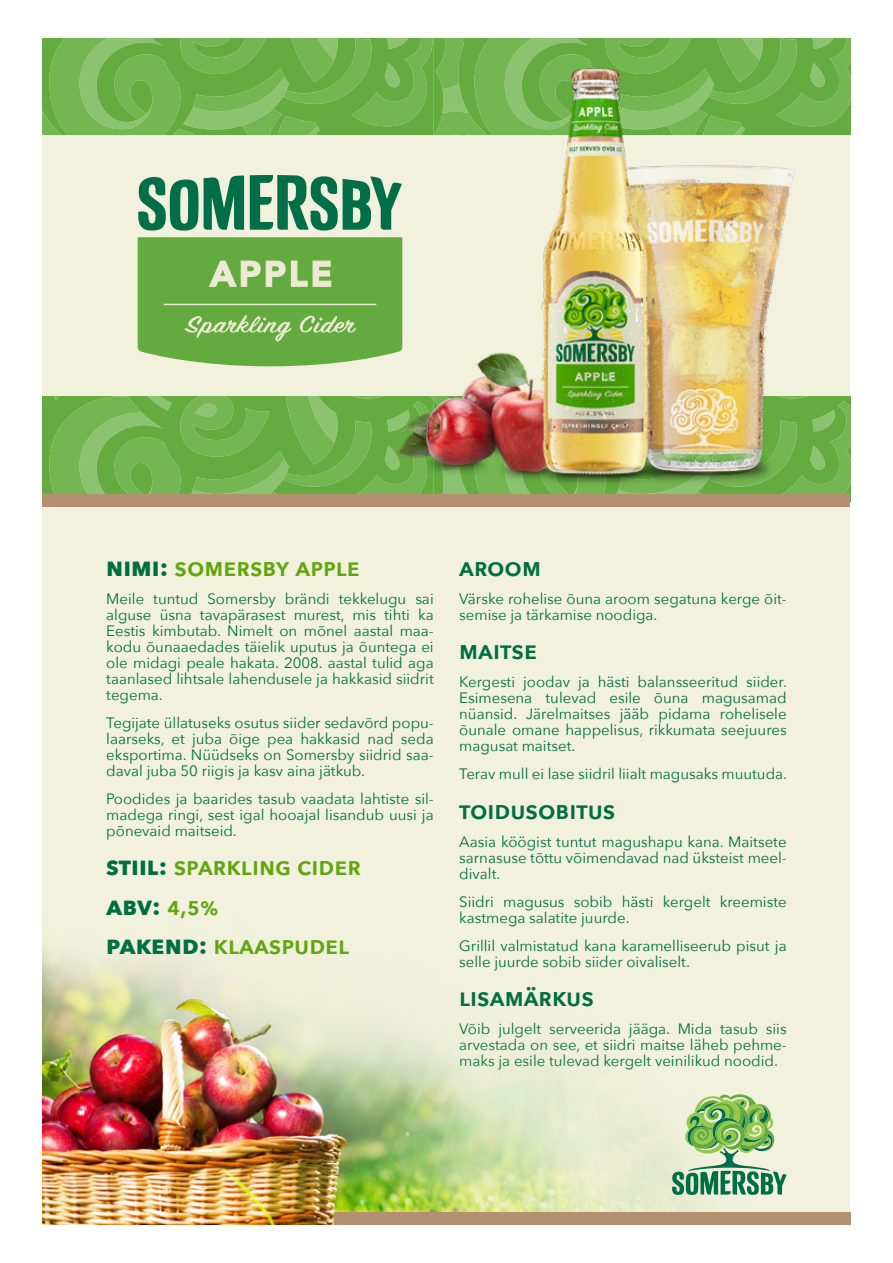
<style>
.page{position:relative;width:893px;height:1263px;background:#fff}
.page>*{position:absolute;margin:0;border:0;box-sizing:border-box;transform-origin:0 0}
.t1{font:600 25.5px/39.2px "Avenir Next";color:#62a60f}
.t2{font:600 25.5px "Avenir Next";color:#006e41}
.t3{font:15px/16px "Avenir Next";color:#006e41;text-align:justify}
.s1{font-weight:700;color:#006e41}
</style>
<div class="page">
<div style="left:43px;top:38px;width:807px;height:465px;background:#f1f1de"></div>
<svg style="left:43px;top:397px;width:333px;height:97px;background:#70b34d"></svg>
<svg style="left:43px;top:38px;width:807px;height:97px;background:#71b44e"></svg>
<div style="left:43px;top:502px;width:807px;height:723px;background:#f1f1de"></div>
<svg style="left:138px;top:237px;width:238px;height:129px;background:#76b353"></svg>
<svg style="left:138px;top:175px;width:238px;height:56px"></svg>
<img style="left:376px;top:40px;width:475px;height:462px">
<div style="left:43px;top:494px;width:807px;height:13px;background:#b39070"></div>
<img style="left:43px;top:946px;width:664px;height:279px">
<svg style="left:672px;top:1093px;width:115px;height:102px"></svg>
<div style="left:334px;top:1212px;width:516px;height:13px;background:#b39070"></div>
<h1 class="t1" style="left:106px;top:547px;width:255px"><span class="s1">Nimi:</span> Somersby Apple</h1>
<p class="t3" style="left:106px;top:590px;width:329px">Meile tuntud Somersby brändi tekkelugu sai alguse üsna tavapärasest murest, mis tihti ka Eestis kimbutab. Nimelt on mõnel aastal maa&shy;kodu õunaaedades täielik uputus ja õuntega ei ole midagi peale hakata. 2008. aastal tulid aga taanlased lihtsale lahendusele ja hakkasid siidrit tegema.</p>
<p class="t3" style="left:106px;top:714px;width:329px">Tegijate üllatuseks osutus siider sedavõrd popu&shy;laarseks, et juba õige pea hakkasid nad seda eksportima. Nüüdseks on Somersby siidrid saa&shy;daval juba 50 riigis ja kasv aina jätkub.</p>
<p class="t3" style="left:106px;top:790px;width:329px">Poodides ja baarides tasub vaadata lahtiste sil&shy;madega ringi, sest igal hooajal lisandub uusi ja põnevaid maitseid.</p>
<h1 class="t1" style="left:106px;top:846px;width:256px"><span class="s1">Stiil:</span> Sparkling Cider<br><span class="s1">ABV:</span> 4,5%<br><span class="s1">Pakend:</span> klaaspudel</h1>
<h1 class="t2" style="left:459px;top:545px;width:83px">Aroom</h1>
<p class="t3" style="left:459px;top:590px;width:329px">Värske rohelise õuna aroom segatuna kerge õit&shy;semise ja tärkamise noodiga.</p>
<h1 class="t2" style="left:459px;top:629px;width:79px">Maitse</h1>
<p class="t3" style="left:459px;top:673px;width:329px">Kergesti joodav ja hästi balansseeritud siider.<br>Esimesena tulevad esile õuna magusamad nüansid. Järelmaitses jääb pidama rohelisele õunale omane happelisus, rikkumata seejuures magusat maitset.</p>
<p class="t3" style="left:459px;top:765px;width:329px">Terav mull ei lase siidril liialt magusaks muutuda.</p>
<h1 class="t2" style="left:459px;top:788px;width:158px">Toidusobitus</h1>
<p class="t3" style="left:459px;top:833px;width:329px">Aasia köögist tuntut magushapu kana. Maitsete sarnasuse tõttu võimendavad nad üksteist meel&shy;divalt.</p>
<p class="t3" style="left:459px;top:893px;width:329px">Siidri magusus sobib hästi kergelt kreemiste kastmega salatite juurde.</p>
<p class="t3" style="left:459px;top:937px;width:329px">Grillil valmistatud kana karamelliseerub pisut ja selle juurde sobib siider oivaliselt.</p>
<h1 class="t2" style="left:459px;top:975px;width:136px">Lisamärkus</h1>
<p class="t3" style="left:459px;top:1020px;width:329px">Võib julgelt serveerida jääga. Mida tasub siis arvestada on see, et siidri maitse läheb pehme&shy;maks ja esile tulevad kergelt veinilikud noodid.</p>
</div>
